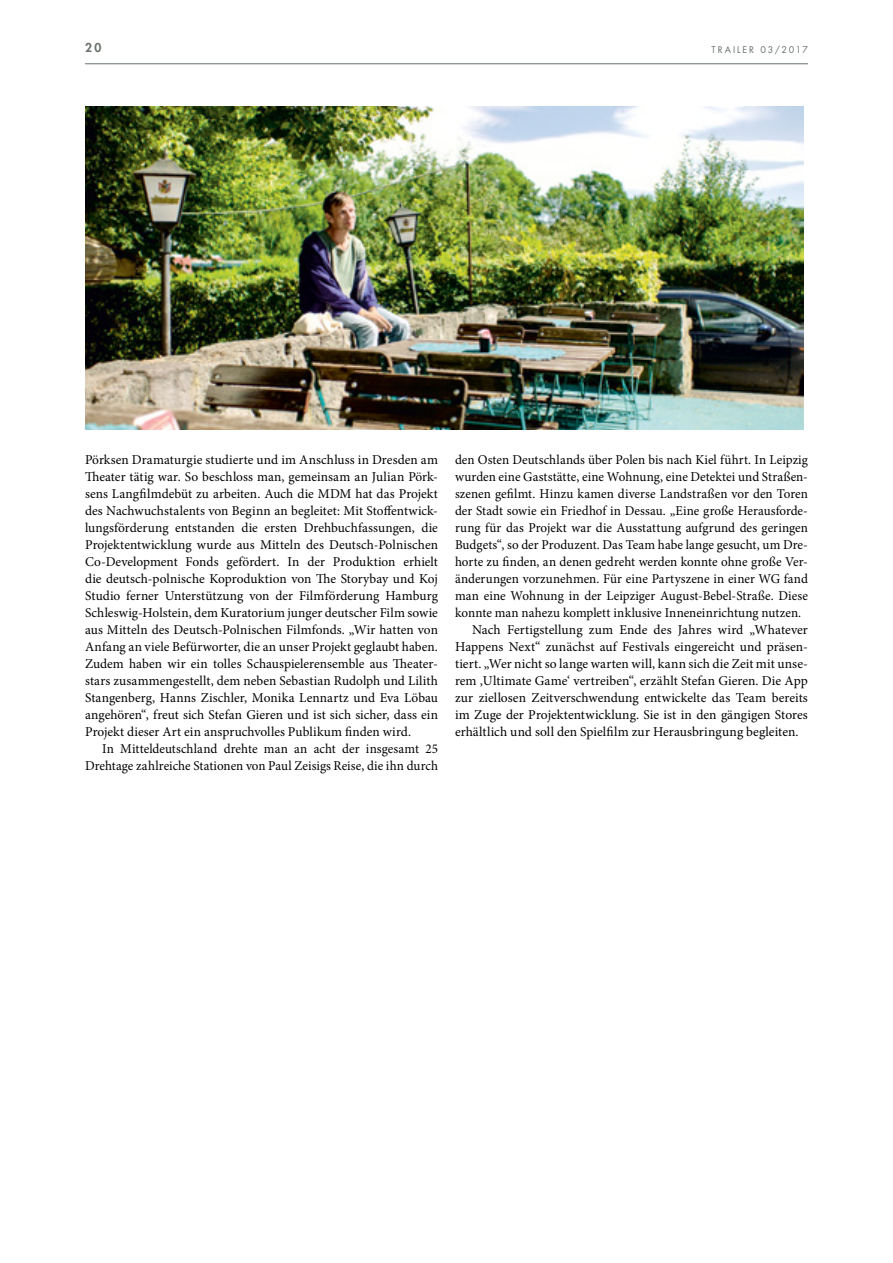
<style>
.page{position:relative;width:893px;height:1263px;background:#fff}
.page>*{position:absolute;margin:0;border:0;box-sizing:border-box;transform-origin:0 0}
.t1{font:13.5px/17px "Minion Pro";color:#000;text-align:justify}
.t2{font:800 12px "Futura Std";color:#677169}
.t3{font:9px "Futura Std";letter-spacing:.215em;color:#677169}
</style>
<div class="page">
<hr style="left:85px;top:63px;width:723px;height:1px;background:#677169">
<img style="left:85px;top:106px;width:719px;height:323px">
<p class="t2" style="left:85px;top:40px;width:18px">20</p>
<p class="t3" style="left:711px;top:43px;width:98px">TRAILER 03/2017</p>
<p class="t1" style="left:85px;top:451px;width:354px">Pörksen Dramaturgie studierte und im Anschluss in Dresden am Theater tätig war. So beschloss man, gemeinsam an Julian Pörk&shy;sens Langfilmdebüt zu arbeiten. Auch die MDM hat das Projekt des Nachwuchstalents von Beginn an begleitet: Mit Stoffentwick&shy;lungsförderung entstanden die ersten Drehbuchfassungen, die Projektentwicklung wurde aus Mitteln des Deutsch-Polnischen Co-Development Fonds gefördert. In der Produktion erhielt die deutsch-polnische Koproduktion von The Storybay und Koj Studio ferner Unterstützung von der Filmförderung Hamburg Schleswig-Holstein, dem Kuratorium junger deutscher Film sowie aus Mitteln des Deutsch-Polnischen Filmfonds. „Wir hatten von Anfang an viele Befürworter, die an unser Projekt geglaubt haben.<br>Zudem haben wir ein tolles Schauspielerensemble aus Theater&shy;stars zusammengestellt, dem neben Sebastian Rudolph und Lilith Stangenberg, Hanns Zischler, Monika Lennartz und Eva Löbau angehören“, freut sich Stefan Gieren und ist sich sicher, dass ein Projekt dieser Art ein anspruchvolles Publikum finden wird.</p>
<p class="t1" style="left:85px;top:740px;width:354px;text-align:right">In Mitteldeutschland drehte man an acht der insgesamt 25<br>Drehtage zahlreiche Stationen von Paul Zeisigs Reise, die ihn durch</p>
<p class="t1" style="left:455px;top:451px;width:354px">den Osten Deutschlands über Polen bis nach Kiel führt. In Leipzig</p>
<p class="t1" style="left:455px;top:468px;width:354px">wurden eine Gaststätte, eine Wohnung, eine Detektei und Straßen-</p>
<p class="t1" style="left:455px;top:485px;width:354px">szenen gefilmt. Hinzu kamen diverse Landstraßen vor den Toren</p>
<p class="t1" style="left:455px;top:502px;width:354px">der Stadt sowie ein Friedhof in Dessau. „Eine große Herausforde-</p>
<p class="t1" style="left:455px;top:519px;width:354px">rung für das Projekt war die Ausstattung aufgrund des geringen</p>
<p class="t1" style="left:455px;top:536px;width:354px">Budgets“, so der Produzent. Das Team habe lange gesucht, um Dre-</p>
<p class="t1" style="left:455px;top:553px;width:354px">horte zu finden, an denen gedreht werden konnte ohne große Ver-</p>
<p class="t1" style="left:455px;top:570px;width:354px">änderungen vorzunehmen. Für eine Partyszene in einer WG fand</p>
<p class="t1" style="left:455px;top:587px;width:354px">man eine Wohnung in der Leipziger August-Bebel-Straße. Diese</p>
<p class="t1" style="left:455px;top:604px;width:348px">konnte man nahezu komplett inklusive Inneneinrichtung nutzen.</p>
<p class="t1" style="left:472px;top:621px;width:337px">Nach Fertigstellung zum Ende des Jahres wird „Whatever</p>
<p class="t1" style="left:455px;top:638px;width:354px">Happens Next“ zunächst auf Festivals eingereicht und präsen-</p>
<p class="t1" style="left:455px;top:655px;width:354px">tiert. „Wer nicht so lange warten will, kann sich die Zeit mit unse-</p>
<p class="t1" style="left:455px;top:672px;width:354px">rem ‚Ultimate Game‘ vertreiben“, erzählt Stefan Gieren. Die App</p>
<p class="t1" style="left:455px;top:689px;width:354px">zur ziellosen Zeitverschwendung entwickelte das Team bereits</p>
<p class="t1" style="left:455px;top:706px;width:354px">im Zuge der Projektentwicklung. Sie ist in den gängigen Stores</p>
<p class="t1" style="left:455px;top:723px;width:345px">erhältlich und soll den Spielfilm zur Herausbringung begleiten.</p>
</div>
